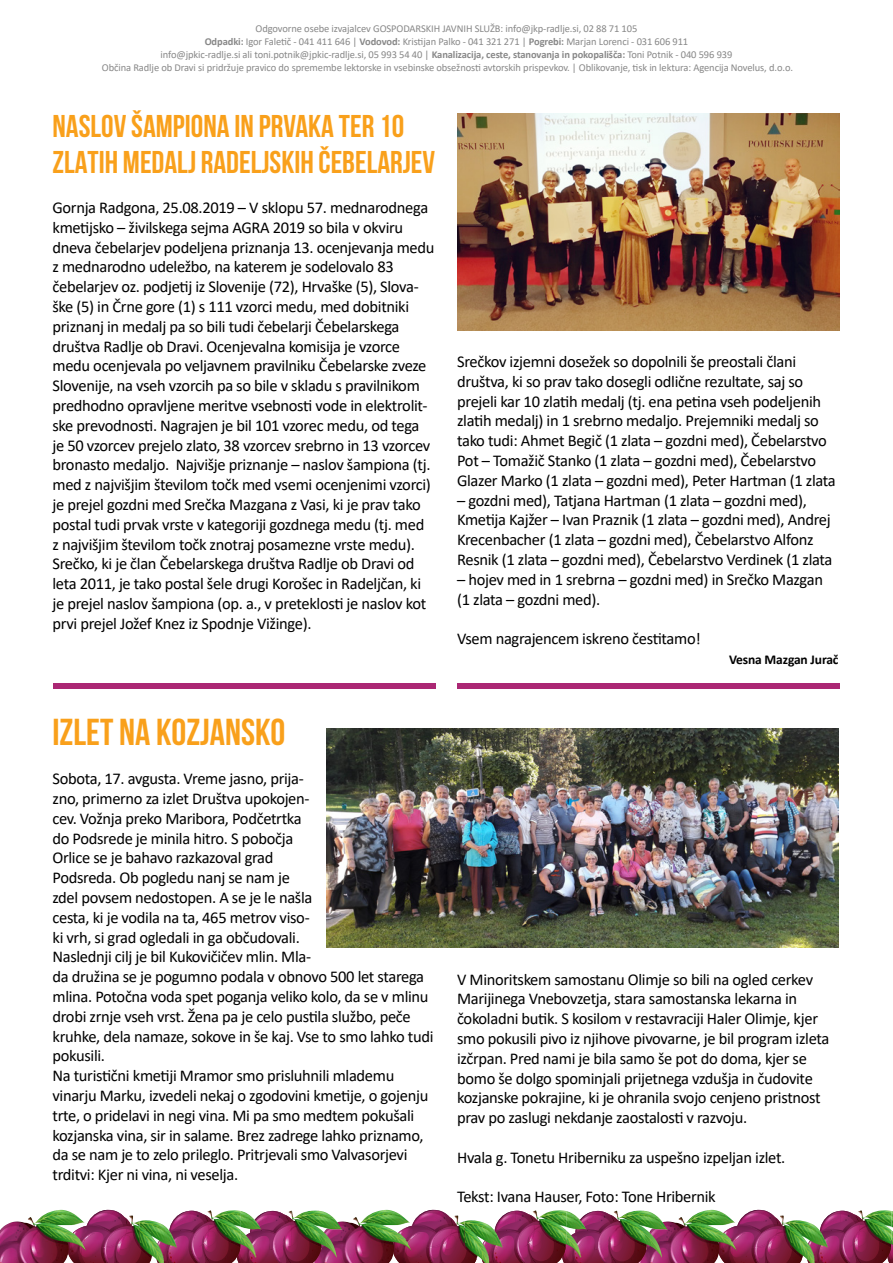
<style>
.page{position:relative;width:893px;height:1263px;background:#fff}
.page>*{position:absolute;margin:0;border:0;box-sizing:border-box;transform-origin:0 0}
.naslov{font:700 37.5px "Bebas Neue";color:#f9a01b}
.naslov-2{font:700 31.5px/36px "Bebas Neue";color:#f9a01b}
.besedilo{font:16.5px/19.8px "Calibri";letter-spacing:-.02em;color:#000}
.podpis{font:700 13.5px "Calibri";letter-spacing:-.01em;color:#000}
.podpis-2{font:10.5px/12.6px "Calibri";letter-spacing:-.01em;color:#888;text-align:center}
.s1{font-weight:700}
</style>
<div class="page">
<div style="left:53px;top:683px;width:383px;height:6px;background:#ab2774"></div>
<div style="left:457px;top:683px;width:383px;height:6px;background:#ab2774"></div>
<img style="left:457px;top:114px;width:383px;height:216px">
<img style="left:326px;top:728px;width:513px;height:220px">
<svg style="left:740px;top:1210px;width:153px;height:53px;background:#812b46"></svg>
<img style="left:755px;top:1248px;width:15px;height:9px">
<img style="left:663px;top:1210px;width:77px;height:53px">
<img style="left:790px;top:1211px;width:51px;height:52px">
<img style="left:738px;top:1210px;width:52px;height:38px">
<img style="left:841px;top:1210px;width:50px;height:38px">
<svg style="left:415px;top:1210px;width:248px;height:53px;background:#802543"></svg>
<img style="left:430px;top:1248px;width:14px;height:9px">
<img style="left:337px;top:1210px;width:78px;height:53px">
<img style="left:465px;top:1211px;width:50px;height:52px">
<img style="left:566px;top:1210px;width:51px;height:53px">
<img style="left:413px;top:1210px;width:52px;height:38px">
<img style="left:515px;top:1210px;width:51px;height:38px">
<img style="left:617px;top:1210px;width:51px;height:37px">
<svg style="left:89px;top:1210px;width:248px;height:53px;background:#802544"></svg>
<img style="left:105px;top:1248px;width:14px;height:9px">
<img style="left:0;top:1210px;width:89px;height:53px">
<img style="left:139px;top:1211px;width:51px;height:52px">
<img style="left:241px;top:1210px;width:51px;height:53px">
<img style="left:87px;top:1210px;width:52px;height:38px">
<img style="left:190px;top:1210px;width:51px;height:38px">
<img style="left:292px;top:1210px;width:50px;height:37px">
<p class="podpis-2" style="left:205px;top:22px;width:485px">Odgovorne osebe izvajalcev GOSPODARSKIH JAVNIH SLUŽB: info@jkp-radlje.si, 02 88 71 105<br><span class="s1">Odpadki:</span> Igor Faletič - 041 411 646 | <span class="s1">Vodovod:</span> Kristijan Palko - 041 321 271 | <span class="s1">Pogrebi:</span> Marjan Lorenci - 031 606 911</p>
<p class="podpis-2" style="left:160px;top:48px;width:573px">info@jpkic-radlje.si ali toni.potnik@jpkic-radlje.si, 05 993 54 40 | <span class="s1">Kanalizacija, ceste, stanovanja in pokopališča:</span> Toni Potnik - 040 596 939</p>
<p class="podpis-2" style="left:102px;top:61px;width:693px">Občina Radlje ob Dravi si pridržuje pravico do spremembe lektorske in vsebinske obsežnosti avtorskih prispevkov. | Oblikovanje, tisk in lektura: Agencija Novelus, d.o.o.</p>
<p class="naslov-2" style="left:52px;top:108px;width:384px">NASLOV ŠAMPIONA IN PRVAKA TER 10<br>ZLATIH MEDALJ RADELJSKIH ČEBELARJEV</p>
<p class="besedilo" style="left:52px;top:197px;width:383px">Gornja Radgona, 25.08.2019 – V sklopu 57. mednarodnega kmetijsko – živilskega sejma AGRA 2019 so bila v okviru dneva čebelarjev podeljena priznanja 13. ocenjevanja medu z mednarodno udeležbo, na katerem je sodelovalo 83 čebelarjev oz. podjetij iz Slovenije (72), Hrvaške (5), Slova&shy;ške (5) in Črne gore (1) s 111 vzorci medu, med dobitniki priznanj in medalj pa so bili tudi čebelarji Čebelarskega društva Radlje ob Dravi. Ocenjevalna komisija je vzorce medu ocenjevala po veljavnem pravilniku Čebelarske zveze Slovenije, na vseh vzorcih pa so bile v skladu s pravilnikom predhodno opravljene meritve vsebnosti vode in elektrolit&shy;ske prevodnosti. Nagrajen je bil 101 vzorec medu, od tega je 50 vzorcev prejelo zlato, 38 vzorcev srebrno in 13 vzorcev bronasto medaljo. Najvišje priznanje – naslov šampiona (tj. med z najvišjim številom točk med vsemi ocenjenimi vzorci) je prejel gozdni med Srečka Mazgana z Vasi, ki je prav tako postal tudi prvak vrste v kategoriji gozdnega medu (tj. med z najvišjim številom točk znotraj posamezne vrste medu).<br>Srečko, ki je član Čebelarskega društva Radlje ob Dravi od leta 2011, je tako postal šele drugi Korošec in Radeljčan, ki je prejel naslov šampiona (op. a., v preteklosti je naslov kot prvi prejel Jožef Knez iz Spodnje Vižinge).</p>
<p class="naslov" style="left:52px;top:711px;width:234px">IZLET NA KOZJANSKO</p>
<p class="besedilo" style="left:52px;top:768px;width:261px">Sobota, 17. avgusta. Vreme jasno, prija&shy;zno, primerno za izlet Društva upokojen&shy;cev. Vožnja preko Maribora, Podčetrtka do Podsrede je minila hitro. S pobočja Orlice se je bahavo razkazoval grad Podsreda. Ob pogledu nanj se nam je zdel povsem nedostopen. A se je le našla cesta, ki je vodila na ta, 465 metrov viso&shy;ki vrh, si grad ogledali in ga občudovali.</p>
<p class="besedilo" style="left:52px;top:946px;width:383px">Naslednji cilj je bil Kukovičičev mlin. Mla-<br>da družina se je pogumno podala v obnovo 500 let starega mlina. Potočna voda spet poganja veliko kolo, da se v mlinu drobi zrnje vseh vrst. Žena pa je celo pustila službo, peče kruhke, dela namaze, sokove in še kaj. Vse to smo lahko tudi pokusili.</p>
<p class="besedilo" style="left:52px;top:1065px;width:377px">Na turistični kmetiji Mramor smo prisluhnili mlademu vinarju Marku, izvedeli nekaj o zgodovini kmetije, o gojenju trte, o pridelavi in negi vina. Mi pa smo medtem pokušali kozjanska vina, sir in salame. Brez zadrege lahko priznamo, da se nam je to zelo prileglo. Pritrjevali smo Valvasorjevi trditvi: Kjer ni vina, ni veselja.</p>
<p class="besedilo" style="left:457px;top:351px;width:380px">Srečkov izjemni dosežek so dopolnili še preostali člani društva, ki so prav tako dosegli odlične rezultate, saj so prejeli kar 10 zlatih medalj (tj. ena petina vseh podeljenih zlatih medalj) in 1 srebrno medaljo. Prejemniki medalj so tako tudi: Ahmet Begič (1 zlata – gozdni med), Čebelarstvo Pot – Tomažič Stanko (1 zlata – gozdni med), Čebelarstvo Glazer Marko (1 zlata – gozdni med), Peter Hartman (1 zlata</p>
<p class="besedilo" style="left:457px;top:490px;width:377px">– gozdni med), Tatjana Hartman (1 zlata – gozdni med), Kmetija Kajžer – Ivan Praznik (1 zlata – gozdni med), Andrej Krecenbacher (1 zlata – gozdni med), Čebelarstvo Alfonz Resnik (1 zlata – gozdni med), Čebelarstvo Verdinek (1 zlata</p>
<p class="besedilo" style="left:457px;top:569px;width:367px">– hojev med in 1 srebrna – gozdni med) in Srečko Mazgan (1 zlata – gozdni med).</p>
<p class="besedilo" style="left:457px;top:628px;width:245px">Vsem nagrajencem iskreno čestitamo!</p>
<p class="podpis" style="left:729px;top:650px;width:111px">Vesna Mazgan Jurač</p>
<p class="besedilo" style="left:457px;top:969px;width:374px">V Minoritskem samostanu Olimje so bili na ogled cerkev Marijinega Vnebovzetja, stara samostanska lekarna in čokoladni butik. S kosilom v restavraciji Haler Olimje, kjer smo pokusili pivo iz njihove pivovarne, je bil program izleta izčrpan. Pred nami je bila samo še pot do doma, kjer se bomo še dolgo spominjali prijetnega vzdušja in čudovite kozjanske pokrajine, ki je ohranila svojo cenjeno pristnost prav po zaslugi nekdanje zaostalosti v razvoju.</p>
<p class="besedilo" style="left:457px;top:1147px;width:330px">Hvala g. Tonetu Hriberniku za uspešno izpeljan izlet.</p>
<p class="besedilo" style="left:457px;top:1186px;width:260px">Tekst: Ivana Hauser, Foto: Tone Hribernik</p>
</div>
